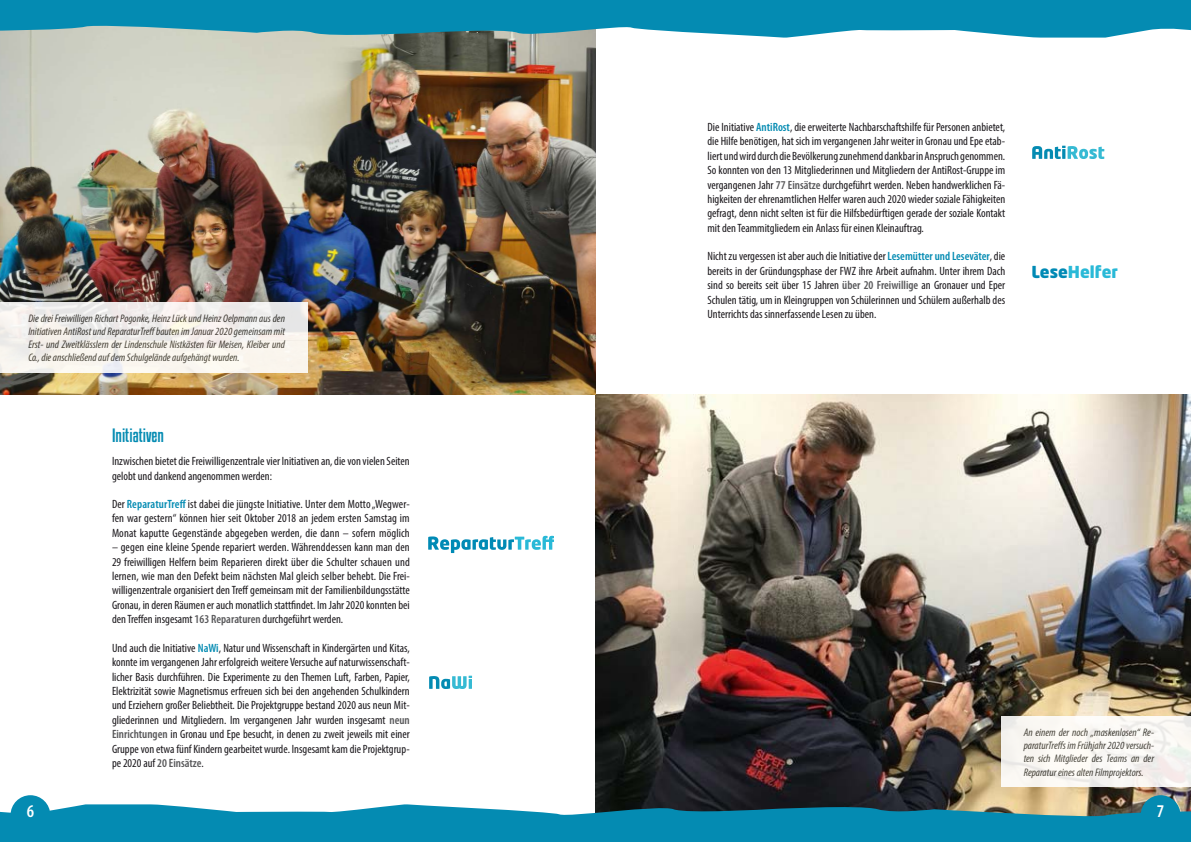
<style>
.page{position:relative;width:1191px;height:842px;background:#fff}
.page>*{position:absolute;margin:0;border:0;box-sizing:border-box;transform-origin:0 0}
.t1{font:600 condensed 18px "Myriad Pro";color:#fff}
.t2{font:17px "Kenyan Coffee Rg";color:#048bb2}
.t3{font:900 16.3px "Neo Tech Pro";color:#29b9d7}
.t4{font:condensed 12px/14.4px "Myriad Pro";color:#1a171b;text-align:justify}
.t5{font:italic condensed 11px/13.2px "Myriad Pro";color:#3a3934;text-align:justify}
.s1{font-weight:600;color:#048bb2}
.s2{font-weight:600;color:#58585a}
.s3{color:#008ab5}
</style>
<div class="page">
<img style="left:596px;top:395px;width:595px;height:409px">
<img style="left:0;top:38px;width:595px;height:357px">
<div style="left:0;top:302px;width:308px;height:70px;background:linear-gradient(to bottom,#edebea,#faf6ef)"></div>
<svg style="left:429px;top:676px;width:43px;height:13px"></svg>
<svg style="left:428px;top:536px;width:126px;height:17px"></svg>
<svg style="left:1032px;top:146px;width:72px;height:13px"></svg>
<div style="left:1001px;top:716px;width:190px;height:71px;background:linear-gradient(to right,#f9f7f2,#f6f4f1)"></div>
<svg style="left:0;top:804px;width:1191px;height:38px;background:#1c8dad"></svg>
<svg style="left:0;top:0;width:1191px;height:38px;background:#2697b6"></svg>
<div style="left:1140px;top:795px;width:40px;height:40px;background:#048bb2;border-radius:50%"></div>
<div style="left:11px;top:795px;width:39px;height:40px;background:#048bb2;border-radius:50%"></div>
<p class="t5" style="left:28px;top:311px;width:258px">Die drei Freiwilligen Richart Pogonke, Heinz Lück und Heinz Oelpmann aus den Initiativen AntiRost und ReparaturTreff bauten im Januar 2020 gemeinsam mit Erst- und Zweitklässlern der Lindenschule Nistkästen für Meisen, Kleiber und Co., die anschließend auf dem Schulgelände aufgehängt wurden.</p>
<h2 class="t2" style="left:112px;top:425px;width:54px">Initiativen</h2>
<p class="t4" style="left:112px;top:454px;width:299px">Inzwischen bietet die Freiwilligenzentrale vier Initiativen an, die von vielen Seiten gelobt und dankend angenommen werden:</p>
<p class="t4" style="left:112px;top:497px;width:299px">Der <span class="s1">ReparaturTreff</span> ist dabei die jüngste Initiative. Unter dem Motto „Wegwer&shy;fen war gestern“ können hier seit Oktober 2018 an jedem ersten Samstag im Monat kaputte Gegenstände abgegeben werden, die dann – sofern möglich</p>
<p class="t4" style="left:112px;top:540px;width:299px">– gegen eine kleine Spende repariert werden. Währenddessen kann man den 29 freiwilligen Helfern beim Reparieren direkt über die Schulter schauen und lernen, wie man den Defekt beim nächsten Mal gleich selber behebt. Die Frei&shy;willigenzentrale organisiert den Treff gemeinsam mit der Familienbildungsstätte Gronau, in deren Räumen er auch monatlich stattfindet. Im Jahr 2020 konnten bei den Treffen insgesamt <span class="s2">163 Reparaturen</span> durchgeführt werden.</p>
<p class="t4" style="left:112px;top:640px;width:299px">Und auch die Initiative <span class="s1">NaWi</span>, Natur und Wissenschaft in Kindergärten und Kitas, konnte im vergangenen Jahr erfolgreich weitere Versuche auf naturwissenschaft&shy;licher Basis durchführen. Die Experimente zu den Themen Luft, Farben, Papier, Elektrizität sowie Magnetismus erfreuen sich bei den angehenden Schulkindern und Erziehern großer Beliebtheit. Die Projektgruppe bestand 2020 aus neun Mit&shy;gliederinnen und Mitgliedern. Im vergangenen Jahr wurden insgesamt <span class="s2">neun Einrichtungen</span> in Gronau und Epe besucht, in denen zu zweit jeweils mit einer Gruppe von etwa fünf Kindern gearbeitet wurde. Insgesamt kam die Projektgrup&shy;pe 2020 auf <span class="s2">20 Einsätze</span>.</p>
<p class="t4" style="left:707px;top:120px;width:299px">Die Initiative <span class="s1">AntiRost</span>, die erweiterte Nachbarschaftshilfe für Personen anbietet, die Hilfe benötigen, hat sich im vergangenen Jahr weiter in Gronau und Epe etab&shy;liert und wird durch die Bevölkerung zunehmend dankbar in Anspruch genommen.<br>So konnten von den 13 Mitgliederinnen und Mitgliedern der AntiRost-Gruppe im vergangenen Jahr <span class="s2">77 Einsätze</span> durchgeführt werden. Neben handwerklichen Fä&shy;higkeiten der ehrenamtlichen Helfer waren auch 2020 wieder soziale Fähigkeiten gefragt, denn nicht selten ist für die Hilfsbedürftigen gerade der soziale Kontakt mit den Teammitgliedern ein Anlass für einen Kleinauftrag.</p>
<p class="t4" style="left:707px;top:249px;width:299px">Nicht zu vergessen ist aber auch die Initiative der <span class="s1">Lesemütter und Leseväter</span>, die bereits in der Gründungsphase der FWZ ihre Arbeit aufnahm. Unter ihrem Dach sind so bereits seit über 15 Jahren <span class="s2">über 20 Freiwillige</span> an Gronauer und Eper Schulen tätig, um in Kleingruppen von Schülerinnen und Schülern außerhalb des Unterrichts das sinnerfassende Lesen zu üben.</p>
<h3 class="t3" style="left:1031px;top:261px;width:88px"><span class="s3">Lese</span>Helfer</h3>
<p class="t5" style="left:1023px;top:726px;width:132px">An einem der noch „maskenlosen“ Re&shy;paraturTreffs im Frühjahr 2020 versuch&shy;ten sich Mitglieder des Teams an der Reparatur eines alten Filmprojektors.</p>
<h1 class="t1" style="left:27px;top:801px;width:9px">6</h1>
<h1 class="t1" style="left:1156px;top:801px;width:9px">7</h1>
</div>
